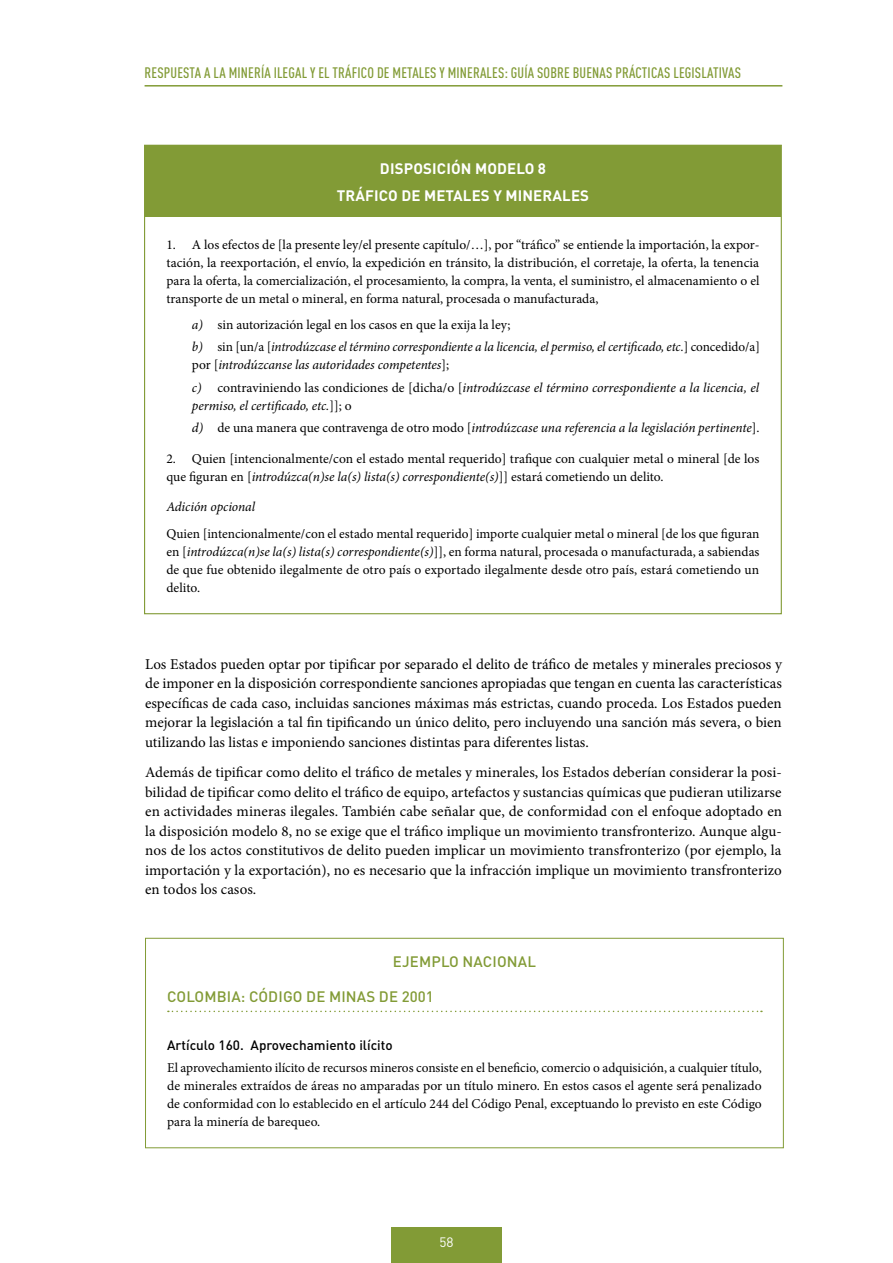
<style>
.page{position:relative;width:893px;height:1263px;background:#fff}
.page>*{position:absolute;margin:0;border:0;box-sizing:border-box;transform-origin:0 0}
.t1{font:15px/19.5px "Minion Pro";color:#000;text-align:justify}
.t2{font:500 condensed 15px "DIN Pro";letter-spacing:.01em;color:#829b36}
.t3{font:700 15px/26.5px "DIN Pro";letter-spacing:.01em;color:#fff;text-align:center}
.t4{font:500 15px "DIN Pro";letter-spacing:.01em;color:#829b36}
.t5{font:13.5px/18px "Minion Pro";color:#000;text-align:justify}
.t6{font:italic 13.5px/22.2px "Minion Pro";letter-spacing:-.005em;color:#000}
.t7{font:500 13.5px "DIN Pro";color:#000}
.t8{font:13.5px "DIN Pro";color:#fff}
.s1{font-style:normal}
.s2{font-style:italic}
</style>
<div class="page">
<hr style="left:145px;top:85px;width:637px;height:2px;background:#829b36">
<div style="left:391px;top:1227px;width:111px;height:36px;background:#829b36"></div>
<div style="left:145px;top:146px;width:636px;height:53px;background:#829b36"></div>
<div style="left:145px;top:172px;width:636px;height:45px;background:#829b36"></div>
<svg style="left:168px;top:1011px;width:594px;height:1px"></svg>
<div style="left:145px;top:938px;width:639px;height:210px;border:1px solid #829b36"></div>
<p class="t2" style="left:145px;top:62px;width:598px">RESPUESTA A LA MINERÍA ILEGAL Y EL TRÁFICO DE METALES Y MINERALES: GUÍA SOBRE BUENAS PRÁCTICAS LEGISLATIVAS</p>
<p class="t3" style="left:337px;top:154px;width:254px">DISPOSICIÓN MODELO 8<br>TRÁFICO DE METALES Y MINERALES</p>
<p class="t5" style="left:166px;top:235px;width:595px">1. A los efectos de [la presente ley/el presente capítulo/…], por “tráfico” se entiende la importación, la expor&shy;tación, la reexportación, el envío, la expedición en tránsito, la distribución, el corretaje, la oferta, la tenencia para la oferta, la comercialización, el procesamiento, la compra, la venta, el suministro, el almacenamiento o el transporte de un metal o mineral, en forma natural, procesada o manufacturada,</p>
<p class="t6" style="left:192px;top:314px;width:569px">a) <span class="s1">sin autorización legal en los casos en que la exija la ley;<br></span>b) <span class="s1">sin [un/a [</span>introdúzcase el término correspondiente a la licencia, el permiso, el certificado, etc.<span class="s1">] concedido/a]</span></p>
<p class="t6" style="left:192px;top:354px;width:569px"><span class="s1">por [</span>introdúzcanse las autoridades competentes<span class="s1">];<br></span>c) <span class="s1">contraviniendo las condiciones de [dicha/o [</span>introdúzcase el término correspondiente a la licencia, el</p>
<p class="t6" style="left:192px;top:394px;width:569px">permiso, el certificado, etc.<span class="s1">]]; o<br></span>d) <span class="s1">de una manera que contravenga de otro modo [</span>introdúzcase una referencia a la legislación pertinente<span class="s1">].</span></p>
<p class="t5" style="left:166px;top:449px;width:595px">2. Quien [intencionalmente/con el estado mental requerido] trafique con cualquier metal o mineral [de los que figuran en [<span class="s2">introdúzca(n)se la(s) lista(s) correspondiente(s)</span>]] estará cometiendo un delito.</p>
<p class="t6" style="left:166px;top:496px;width:90px">Adición opcional</p>
<p class="t5" style="left:166px;top:525px;width:595px">Quien [intencionalmente/con el estado mental requerido] importe cualquier metal o mineral [de los que figuran en [<span class="s2">introdúzca(n)se la(s) lista(s) correspondiente(s)</span>]], en forma natural, procesada o manufacturada, a sabiendas de que fue obtenido ilegalmente de otro país o exportado ilegalmente desde otro país, estará cometiendo un delito.</p>
<p class="t1" style="left:145px;top:654px;width:638px">Los Estados pueden optar por tipificar por separado el delito de tráfico de metales y minerales preciosos y de imponer en la disposición correspondiente sanciones apropiadas que tengan en cuenta las características específicas de cada caso, incluidas sanciones máximas más estrictas, cuando proceda. Los Estados pueden mejorar la legislación a tal fin tipificando un único delito, pero incluyendo una sanción más severa, o bien utilizando las listas e imponiendo sanciones distintas para diferentes listas.</p>
<p class="t1" style="left:145px;top:763px;width:638px">Además de tipificar como delito el tráfico de metales y minerales, los Estados deberían considerar la posi&shy;bilidad de tipificar como delito el tráfico de equipo, artefactos y sustancias químicas que pudieran utilizarse en actividades mineras ilegales. También cabe señalar que, de conformidad con el enfoque adoptado en la disposición modelo 8, no se exige que el tráfico implique un movimiento transfronterizo. Aunque algu&shy;nos de los actos constitutivos de delito pueden implicar un movimiento transfronterizo (por ejemplo, la importación y la exportación), no es necesario que la infracción implique un movimiento transfronterizo en todos los casos.</p>
<p class="t4" style="left:393px;top:949px;width:145px">EJEMPLO NACIONAL</p>
<p class="t4" style="left:167px;top:984px;width:268px">COLOMBIA: CÓDIGO DE MINAS DE 2001</p>
<p class="t7" style="left:167px;top:1034px;width:227px">Artículo 160. Aprovechamiento ilícito</p>
<p class="t5" style="left:167px;top:1059px;width:596px">El aprovechamiento ilícito de recursos mineros consiste en el beneficio, comercio o adquisición, a cualquier título, de minerales extraídos de áreas no amparadas por un título minero. En estos casos el agente será penalizado de conformidad con lo establecido en el artículo 244 del Código Penal, exceptuando lo previsto en este Código para la minería de barequeo.</p>
<p class="t8" style="left:439px;top:1231px;width:16px">58</p>
</div>
